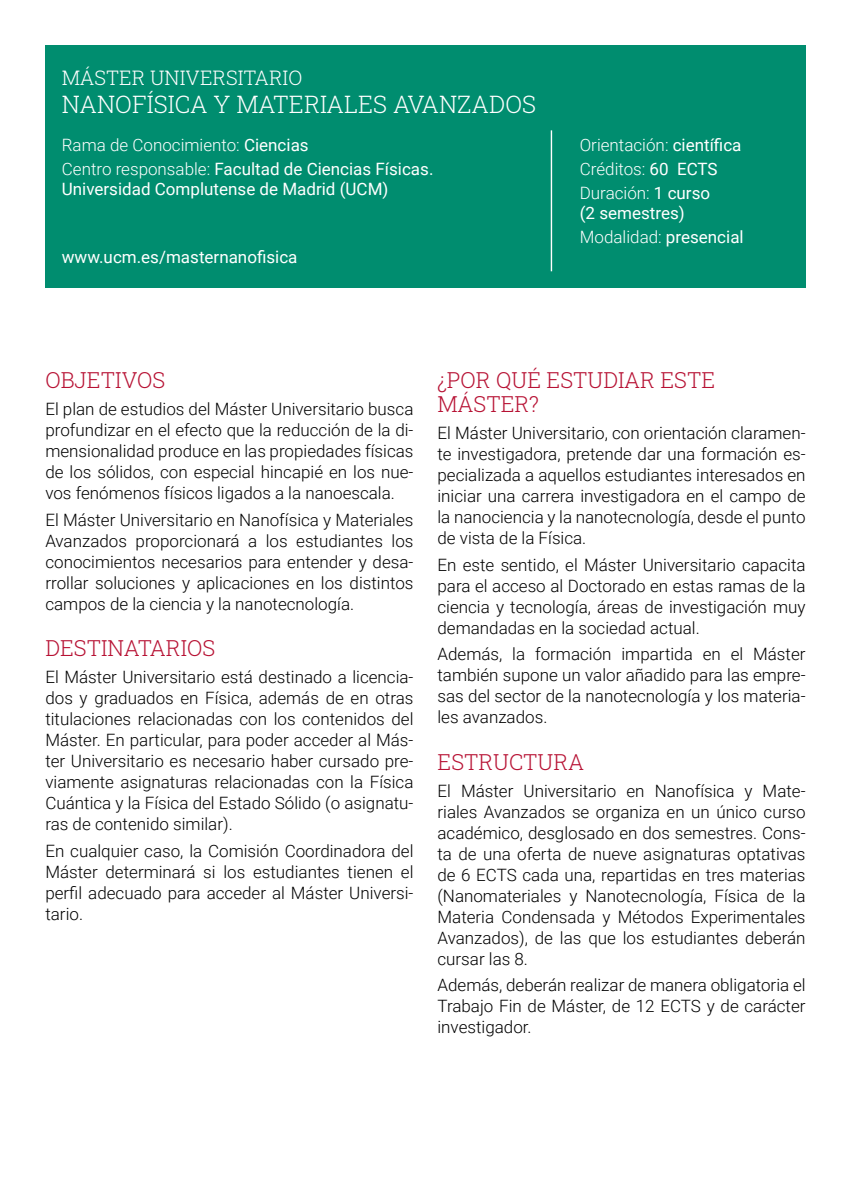
<style>
.page{position:relative;width:851px;height:1191px;background:#fff}
.page>*{position:absolute;margin:0;border:0;box-sizing:border-box;transform-origin:0 0}
.t1{font:300 24px "Roboto Slab";color:#fff}
.t2{font:300 22px/24px "Roboto Slab";color:#b71234}
.t3{font:300 20px "Roboto Slab";color:#fff}
.t4{font:300 17px/21px "Roboto";color:#000;text-align:justify}
.t5{font:300 17px/24px "Roboto";color:#fff}
.t6{font:17px/24px "Roboto";color:#fff}
.s1{font-weight:400}
.s2{font-weight:300}
</style>
<div class="page">
<div style="left:45px;top:45px;width:760px;height:242px;background:#008d6f"></div>
<hr style="left:550px;top:130px;width:2px;height:141px;background:#fff">
<p class="t3" style="left:62px;top:64px;width:242px">MÁSTER UNIVERSITARIO</p>
<h1 class="t1" style="left:62px;top:87px;width:476px">NANOFÍSICA Y MATERIALES AVANZADOS</h1>
<p class="t5" style="left:62px;top:132px;width:373px">Rama de Conocimiento: <span class="s1">Ciencias<br></span>Centro responsable: <span class="s1">Facultad de Ciencias Físicas.</span></p>
<p class="t6" style="left:62px;top:176px;width:328px">Universidad Complutense de Madrid (UCM)</p>
<p class="t6" style="left:62px;top:245px;width:237px">www.ucm.es/masternanofisica</p>
<p class="t5" style="left:579px;top:132px;width:163px">Orientación: <span class="s1">científica<br></span>Créditos: <span class="s1">60 ECTS<br></span>Duración: <span class="s1">1 curso</span></p>
<p class="t6" style="left:579px;top:200px;width:165px">(2 semestres)<br><span class="s2">Modalidad:</span> presencial</p>
<p class="t2" style="left:45px;top:368px;width:121px">OBJETIVOS</p>
<p class="t4" style="left:45px;top:398px;width:369px">El plan de estudios del Máster Universitario busca profundizar en el efecto que la reducción de la di&shy;mensionalidad produce en las propiedades físicas de los sólidos, con especial hincapié en los nue&shy;vos fenómenos físicos ligados a la nanoescala.</p>
<p class="t4" style="left:45px;top:508px;width:369px">El Máster Universitario en Nanofísica y Materiales Avanzados proporcionará a los estudiantes los conocimientos necesarios para entender y desa&shy;rrollar soluciones y aplicaciones en los distintos campos de la ciencia y la nanotecnología.</p>
<p class="t2" style="left:45px;top:636px;width:171px">DESTINATARIOS</p>
<p class="t4" style="left:45px;top:666px;width:369px">El Máster Universitario está destinado a licencia&shy;dos y graduados en Física, además de en otras titulaciones relacionadas con los contenidos del Máster. En particular, para poder acceder al Más&shy;ter Universitario es necesario haber cursado pre&shy;viamente asignaturas relacionadas con la Física Cuántica y la Física del Estado Sólido (o asignatu&shy;ras de contenido similar).</p>
<p class="t4" style="left:45px;top:839px;width:369px">En cualquier caso, la Comisión Coordinadora del Máster determinará si los estudiantes tienen el perfil adecuado para acceder al Máster Universi&shy;tario.</p>
<p class="t2" style="left:437px;top:368px;width:279px">¿POR QUÉ ESTUDIAR ESTE<br>MÁSTER?</p>
<p class="t4" style="left:437px;top:422px;width:369px">El Máster Universitario, con orientación claramen&shy;te investigadora, pretende dar una formación es&shy;pecializada a aquellos estudiantes interesados en iniciar una carrera investigadora en el campo de la nanociencia y la nanotecnología, desde el punto de vista de la Física.</p>
<p class="t4" style="left:437px;top:553px;width:369px">En este sentido, el Máster Universitario capacita para el acceso al Doctorado en estas ramas de la ciencia y tecnología, áreas de investigación muy demandadas en la sociedad actual.</p>
<p class="t4" style="left:437px;top:643px;width:369px">Además, la formación impartida en el Máster también supone un valor añadido para las empre&shy;sas del sector de la nanotecnología y los materia&shy;les avanzados.</p>
<p class="t2" style="left:437px;top:749px;width:148px">ESTRUCTURA</p>
<p class="t4" style="left:437px;top:779px;width:369px">El Máster Universitario en Nanofísica y Mate&shy;riales Avanzados se organiza en un único curso académico, desglosado en dos semestres. Cons&shy;ta de una oferta de nueve asignaturas optativas de 6 ECTS cada una, repartidas en tres materias (Nanomateriales y Nanotecnología, Física de la Materia Condensada y Métodos Experimentales Avanzados), de las que los estudiantes deberán cursar las 8.</p>
<p class="t4" style="left:437px;top:974px;width:369px">Además, deberán realizar de manera obligatoria el Trabajo Fin de Máster, de 12 ECTS y de carácter investigador.</p>
</div>
